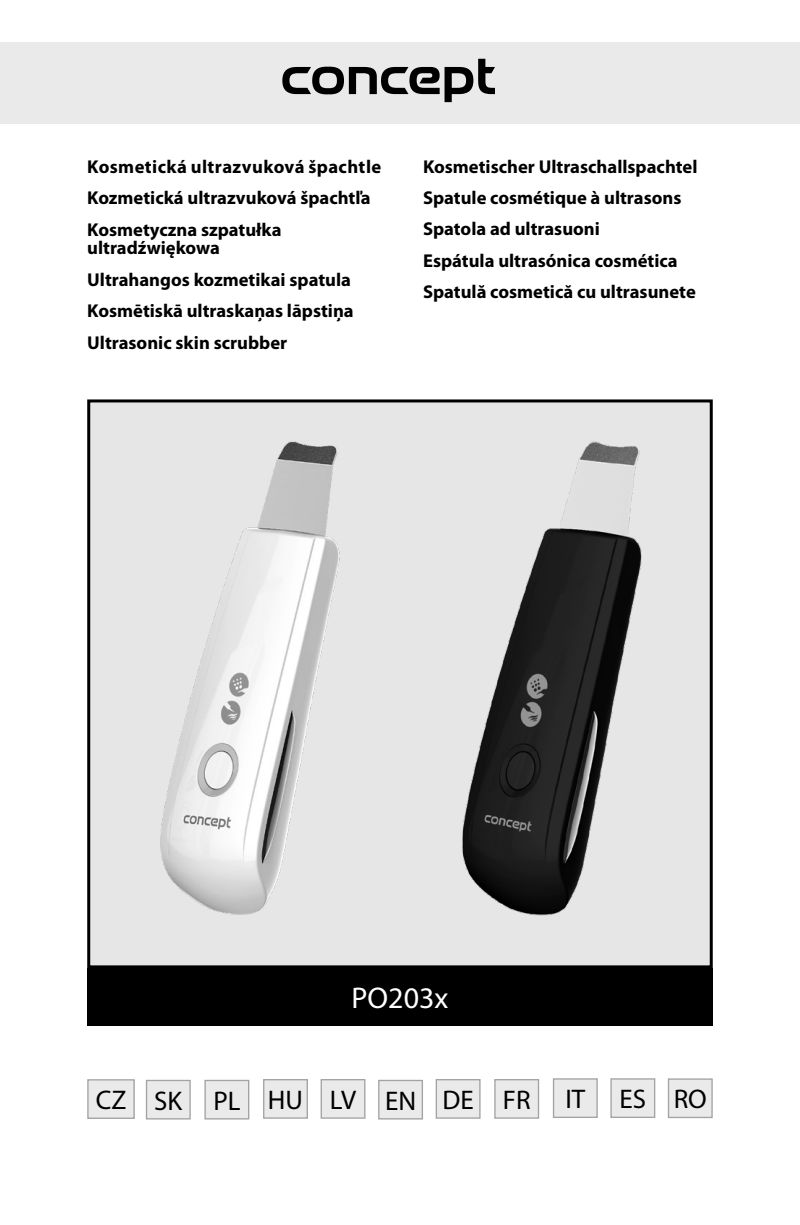
<style>
.page{position:relative;width:800px;height:1225px;background:#fff}
.page>*{position:absolute;margin:0;border:0;box-sizing:border-box;transform-origin:0 0}
.t1{font:30px "Myriad Pro";color:#fff}
.t2{font:27px "Myriad Pro";color:#000}
.t3{font:700 18.6px/18.6px "Myriad Pro";color:#000}
.t4{font:700 18.6px "Myriad Pro";letter-spacing:.02em;color:#000}
</style>
<div class="page">
<div style="left:0;top:43px;width:799px;height:81px;background:#eaeaea"></div>
<svg style="left:282px;top:59px;width:213px;height:43px"></svg>
<div style="left:87px;top:968px;width:625px;height:57px;background:#000"></div>
<div style="left:89px;top:401px;width:622px;height:566px;background:#e6e6e6"></div>
<div style="left:87px;top:399px;width:625px;height:569px;border:3px solid #000"></div>
<img style="left:160px;top:441px;width:180px;height:474px">
<img style="left:462px;top:441px;width:180px;height:475px">
<div style="left:88px;top:1079px;width:46px;height:39px;background:#eaeaea"></div>
<div style="left:87px;top:1079px;width:48px;height:40px;border:1px solid #a3a3a3"></div>
<div style="left:668px;top:1079px;width:44px;height:38px;background:#eaeaea"></div>
<div style="left:667px;top:1078px;width:45px;height:40px;border:1px solid #a3a3a3"></div>
<div style="left:379px;top:1080px;width:43px;height:38px;background:#eaeaea"></div>
<div style="left:378px;top:1079px;width:45px;height:40px;border:1px solid #a3a3a3"></div>
<div style="left:146px;top:1080px;width:44px;height:38px;background:#eaeaea"></div>
<div style="left:146px;top:1079px;width:45px;height:40px;border:1px solid #a3a3a3"></div>
<div style="left:205px;top:1080px;width:43px;height:38px;background:#eaeaea"></div>
<div style="left:204px;top:1079px;width:45px;height:40px;border:1px solid #a3a3a3"></div>
<div style="left:264px;top:1079px;width:43px;height:39px;background:#eaeaea"></div>
<div style="left:263px;top:1079px;width:45px;height:39px;border:1px solid #a3a3a3"></div>
<div style="left:321px;top:1079px;width:44px;height:39px;background:#eaeaea"></div>
<div style="left:320px;top:1079px;width:45px;height:39px;border:1px solid #a3a3a3"></div>
<div style="left:436px;top:1079px;width:44px;height:39px;background:#eaeaea"></div>
<div style="left:435px;top:1079px;width:45px;height:39px;border:1px solid #a3a3a3"></div>
<div style="left:495px;top:1079px;width:43px;height:39px;background:#eaeaea"></div>
<div style="left:494px;top:1079px;width:45px;height:39px;border:1px solid #a3a3a3"></div>
<div style="left:553px;top:1079px;width:44px;height:38px;background:#eaeaea"></div>
<div style="left:552px;top:1078px;width:45px;height:40px;border:1px solid #a3a3a3"></div>
<div style="left:611px;top:1079px;width:43px;height:38px;background:#eaeaea"></div>
<div style="left:610px;top:1078px;width:45px;height:40px;border:1px solid #a3a3a3"></div>
<p class="t4" style="left:87px;top:156px;width:295px">Kosmetická ultrazvuková špachtle</p>
<p class="t3" style="left:87px;top:189px;width:285px">Kozmetická ultrazvuková špachtľa</p>
<p class="t3" style="left:87px;top:220px;width:196px">Kosmetyczna szpatułka ultradźwiękowa</p>
<p class="t3" style="left:87px;top:270px;width:265px">Ultrahangos kozmetikai spatula</p>
<p class="t3" style="left:87px;top:302px;width:268px">Kosmētiskā ultraskaņas lāpstiņa</p>
<p class="t3" style="left:87px;top:333px;width:201px">Ultrasonic skin scrubber</p>
<p class="t3" style="left:423px;top:157px;width:276px">Kosmetischer Ultraschallspachtel</p>
<p class="t3" style="left:423px;top:189px;width:260px">Spatule cosmétique à ultrasons</p>
<p class="t3" style="left:423px;top:220px;width:178px">Spatola ad ultrasuoni</p>
<p class="t3" style="left:423px;top:251px;width:256px">Espátula ultrasónica cosmética</p>
<p class="t3" style="left:423px;top:283px;width:274px">Spatulă cosmetică cu ultrasunete</p>
<p class="t1" style="left:351px;top:981px;width:98px">PO203x</p>
<p class="t2" style="left:96px;top:1085px;width:32px">CZ</p>
<p class="t2" style="left:154px;top:1086px;width:29px">SK</p>
<p class="t2" style="left:213px;top:1086px;width:29px">PL</p>
<p class="t2" style="left:268px;top:1085px;width:37px">HU</p>
<p class="t2" style="left:330px;top:1085px;width:28px">LV</p>
<p class="t2" style="left:385px;top:1086px;width:33px">EN</p>
<p class="t2" style="left:442px;top:1085px;width:33px">DE</p>
<p class="t2" style="left:502px;top:1085px;width:29px">FR</p>
<p class="t2" style="left:565px;top:1084px;width:21px">IT</p>
<p class="t2" style="left:619px;top:1084px;width:28px">ES</p>
<p class="t2" style="left:673px;top:1084px;width:35px">RO</p>
</div>
